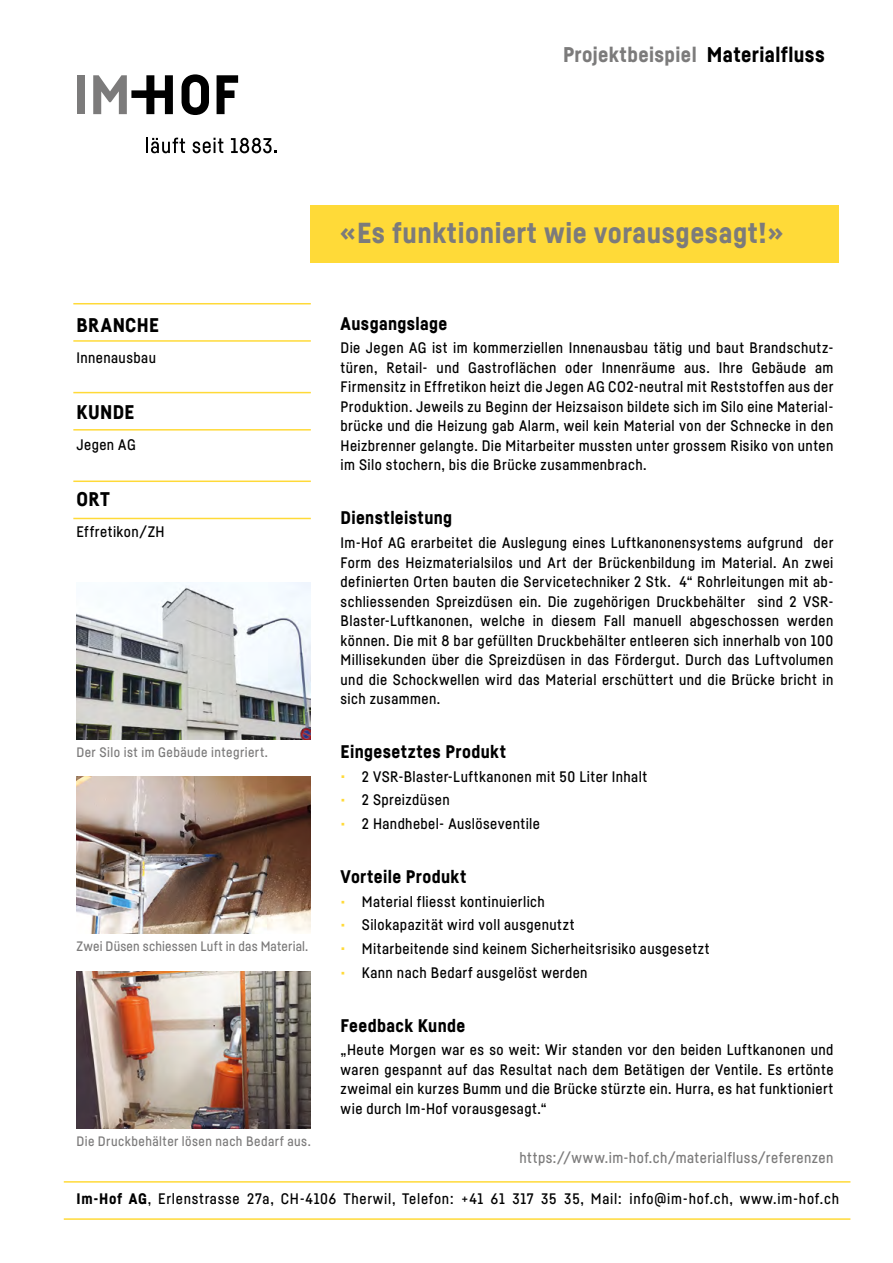
<style>
.page{position:relative;width:893px;height:1263px;background:#fff}
.page>*{position:absolute;margin:0;border:0;box-sizing:border-box;transform-origin:0 0}
.t1{font:900 28.5px "Fabrikat";letter-spacing:.02em;color:#7c7b7b}
.t2{font:900 21px "Fabrikat";letter-spacing:.02em;color:#7c7b7b}
.t3{font:900 19.5px "Fabrikat";letter-spacing:.02em;color:#000}
.t4{font:900 18px "Fabrikat";letter-spacing:.02em;color:#000}
.t5{font:500 15px/19.5px "Fabrikat";letter-spacing:.025em;color:#000;text-align:justify}
.t6{font:500 15px "Fabrikat";letter-spacing:.05em;color:#000}
.t7{font:500 15px "Fabrikat";letter-spacing:.03em;color:#7c7b7b}
.t8{font:500 13.5px "Fabrikat";letter-spacing:.03em;color:#7c7b7b}
.t9{font:500 13.5px "Fabrikat";letter-spacing:.01em;color:#7c7b7b}
.s1{color:#000}
.s2{color:#ffda38}
.s3{font-weight:900}
</style>
<div class="page">
<svg style="left:146px;top:138px;width:39px;height:15px"></svg>
<svg style="left:193px;top:138px;width:30px;height:15px"></svg>
<svg style="left:231px;top:138px;width:46px;height:15px"></svg>
<div style="left:77px;top:75px;width:8px;height:39px;background:#7c7b7b"></div>
<svg style="left:182px;top:74px;width:27px;height:41px"></svg>
<svg style="left:217px;top:75px;width:21px;height:39px"></svg>
<svg style="left:93px;top:75px;width:80px;height:39px"></svg>
<hr style="left:73px;top:303px;width:238px;height:1px;background:#ffda38">
<hr style="left:73px;top:340px;width:238px;height:2px;background:#ffda38">
<hr style="left:73px;top:392px;width:238px;height:1px;background:#ffda38">
<hr style="left:73px;top:429px;width:238px;height:2px;background:#ffda38">
<hr style="left:73px;top:480px;width:238px;height:2px;background:#ffda38">
<hr style="left:73px;top:518px;width:238px;height:1px;background:#ffda38">
<hr style="left:64px;top:1181px;width:786px;height:1px;background:#ffda38">
<hr style="left:64px;top:1218px;width:786px;height:2px;background:#ffda38">
<img style="left:77px;top:777px;width:234px;height:157px">
<img style="left:77px;top:972px;width:234px;height:156px">
<img style="left:77px;top:583px;width:234px;height:157px">
<div style="left:311px;top:205px;width:528px;height:58px;background:#ffda38"></div>
<h2 class="t2" style="left:563px;top:41px;width:263px">Projektbeispiel <span class="s1">Materialfluss</span></h2>
<h3 class="t3" style="left:77px;top:313px;width:84px">BRANCHE</h3>
<p class="t5" style="left:77px;top:348px;width:81px">Innenausbau</p>
<h3 class="t3" style="left:77px;top:400px;width:59px">KUNDE</h3>
<p class="t5" style="left:77px;top:434px;width:61px">Jegen AG</p>
<h3 class="t3" style="left:77px;top:487px;width:35px">ORT</h3>
<p class="t5" style="left:77px;top:521px;width:90px">Effretikon/ZH</p>
<p class="t8" style="left:77px;top:744px;width:193px">Der Silo ist im Gebäude integriert.</p>
<p class="t9" style="left:77px;top:938px;width:233px">Zwei Düsen schiessen Luft in das Material.</p>
<p class="t8" style="left:77px;top:1133px;width:236px">Die Druckbehälter lösen nach Bedarf aus.</p>
<h1 class="t1" style="left:341px;top:216px;width:444px">«Es funktioniert wie vorausgesagt!»</h1>
<p class="t4" style="left:341px;top:312px;width:108px">Ausgangslage</p>
<p class="t5" style="left:341px;top:338px;width:494px">Die Jegen AG ist im kommerziellen Innenausbau tätig und baut Brandschutz&shy;türen, Retail- und Gastroflächen oder Innenräume aus. Ihre Gebäude am Firmensitz in Effretikon heizt die Jegen AG CO2-neutral mit Reststoffen aus der Produktion. Jeweils zu Beginn der Heizsaison bildete sich im Silo eine Material&shy;brücke und die Heizung gab Alarm, weil kein Material von der Schnecke in den Heizbrenner gelangte. Die Mitarbeiter mussten unter grossem Risiko von unten im Silo stochern, bis die Brücke zusammenbrach.</p>
<p class="t4" style="left:341px;top:507px;width:113px">Dienstleistung</p>
<p class="t5" style="left:341px;top:532px;width:494px">Im-Hof AG erarbeitet die Auslegung eines Luftkanonensystems aufgrund der Form des Heizmaterialsilos und Art der Brückenbildung im Material. An zwei definierten Orten bauten die Servicetechniker 2 Stk. 4“ Rohrleitungen mit ab&shy;schliessenden Spreizdüsen ein. Die zugehörigen Druckbehälter sind 2 VSR-Blaster-Luftkanonen, welche in diesem Fall manuell abgeschossen werden können. Die mit 8 bar gefüllten Druckbehälter entleeren sich innerhalb von 100<br>Millisekunden über die Spreizdüsen in das Fördergut. Durch das Luftvolumen und die Schockwellen wird das Material erschüttert und die Brücke bricht in sich zusammen.</p>
<p class="t4" style="left:341px;top:740px;width:167px">Eingesetztes Produkt</p>
<p class="t5" style="left:341px;top:766px;width:308px"><span class="s2">•</span> 2 VSR-Blaster-Luftkanonen mit 50 Liter Inhalt</p>
<p class="t5" style="left:341px;top:790px;width:111px"><span class="s2">•</span> 2 Spreizdüsen</p>
<p class="t5" style="left:341px;top:813px;width:201px"><span class="s2">•</span> 2 Handhebel- Auslöseventile</p>
<p class="t4" style="left:341px;top:865px;width:127px">Vorteile Produkt</p>
<p class="t5" style="left:341px;top:891px;width:206px"><span class="s2">•</span> Material fliesst kontinuierlich</p>
<p class="t5" style="left:341px;top:915px;width:235px"><span class="s2">•</span> Silokapazität wird voll ausgenutzt</p>
<p class="t5" style="left:341px;top:939px;width:370px"><span class="s2">•</span> Mitarbeitende sind keinem Sicherheitsrisiko ausgesetzt</p>
<p class="t5" style="left:341px;top:962px;width:249px"><span class="s2">•</span> Kann nach Bedarf ausgelöst werden</p>
<p class="t4" style="left:341px;top:1014px;width:126px">Feedback Kunde</p>
<p class="t5" style="left:341px;top:1040px;width:494px">„Heute Morgen war es so weit: Wir standen vor den beiden Luftkanonen und waren gespannt auf das Resultat nach dem Betätigen der Ventile. Es ertönte zweimal ein kurzes Bumm und die Brücke stürzte ein. Hurra, es hat funktioniert wie durch Im-Hof vorausgesagt.“</p>
<p class="t7" style="left:519px;top:1149px;width:315px">https://www.im-hof.ch/materialfluss/referenzen</p>
<p class="t6" style="left:77px;top:1190px;width:764px"><span class="s3">Im-Hof AG</span>, Erlenstrasse 27a, CH-4106 Therwil, Telefon: +41 61 317 35 35, Mail: info@im-hof.ch, www.im-hof.ch</p>
</div>
